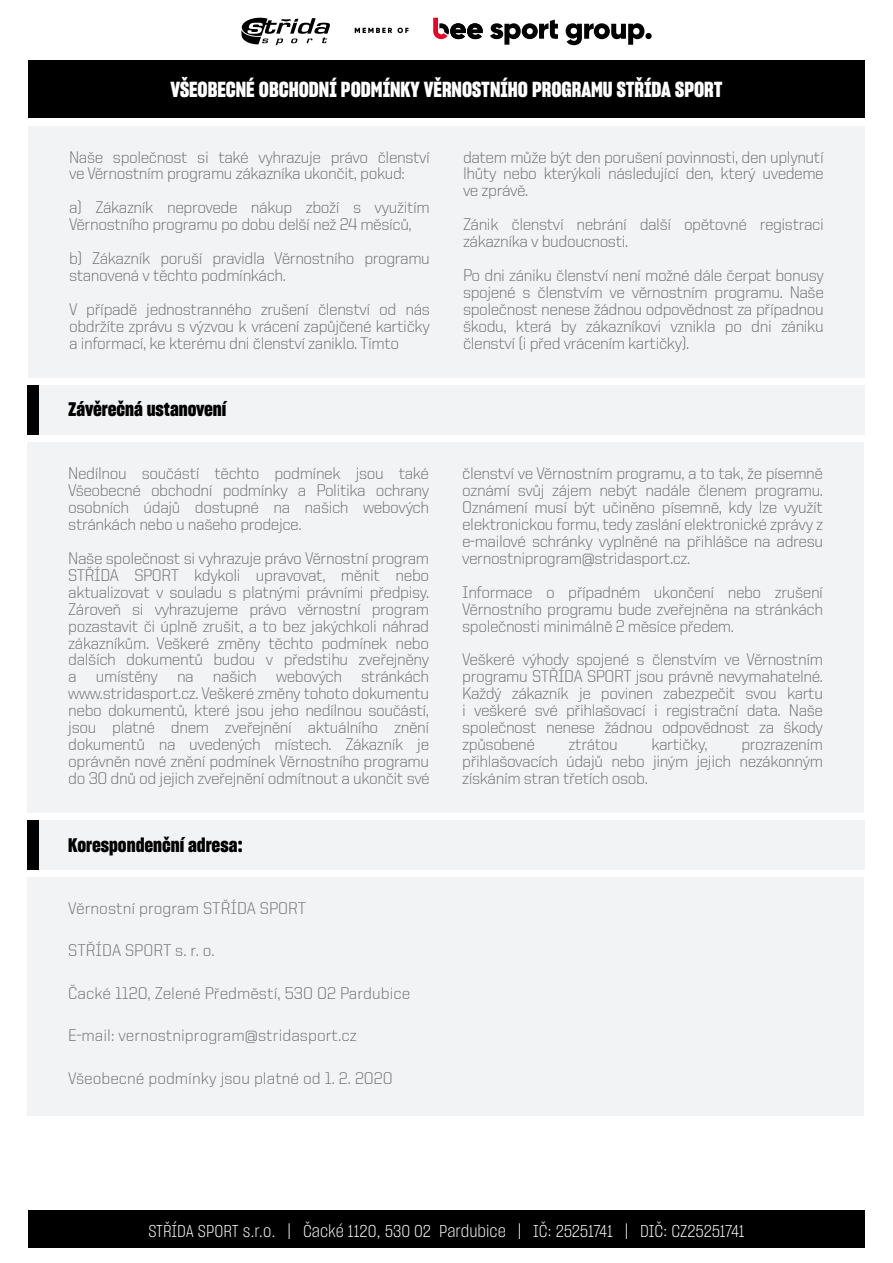
<style>
.page{position:relative;width:893px;height:1263px;background:#fff}
.page>*{position:absolute;margin:0;border:0;box-sizing:border-box;transform-origin:0 0}
.t1{font:700 21.15px "Sharp Grotesk";color:#fff}
.t2{font:700 19.05px "Sharp Grotesk";color:#000}
.t3{font:300 16.95px/17px "United Sans";letter-spacing:-.025em;color:#6c6d70;text-align:justify}
.t4{font:300 16.95px "United Sans";color:#6c6d70}
.t5{font:300 16.95px "Sharp Grotesk";letter-spacing:-.005em;color:#fff}
</style>
<div class="page">
<div style="left:28px;top:1210px;width:837px;height:37px;background:#000"></div>
<div style="left:28px;top:60px;width:837px;height:58px;background:#000"></div>
<div style="left:28px;top:126px;width:837px;height:251px;background:#f2f3f4"></div>
<div style="left:27px;top:442px;width:837px;height:371px;background:#f2f3f4"></div>
<div style="left:39px;top:385px;width:825px;height:49px;background:#f2f3f4"></div>
<div style="left:27px;top:385px;width:12px;height:49px;background:#000"></div>
<div style="left:27px;top:877px;width:837px;height:239px;background:#f2f3f4"></div>
<div style="left:39px;top:820px;width:825px;height:50px;background:#f2f3f4"></div>
<div style="left:27px;top:820px;width:12px;height:50px;background:#000"></div>
<div style="left:645px;top:33px;width:7px;height:6px;background:#000;border-radius:50%"></div>
<svg style="left:566px;top:23px;width:78px;height:22px"></svg>
<svg style="left:433px;top:18px;width:50px;height:21px"></svg>
<svg style="left:490px;top:20px;width:68px;height:25px"></svg>
<svg style="left:355px;top:28px;width:53px;height:5px"></svg>
<svg style="left:241px;top:18px;width:89px;height:27px"></svg>
<p class="t1" style="left:170px;top:75px;width:553px">VŠEOBECNÉ OBCHODNÍ PODMÍNKY VĚRNOSTNÍHO PROGRAMU STŘÍDA SPORT</p>
<p class="t3" style="left:69px;top:148px;width:362px">Naše společnost si také vyhrazuje právo členství ve Věrnostním programu zákazníka ukončit, pokud:</p>
<p class="t3" style="left:69px;top:199px;width:362px">a) Zákazník neprovede nákup zboží s využitím<br>Věrnostního programu po dobu delší než 24 měsíců,</p>
<p class="t3" style="left:69px;top:250px;width:362px">b) Zákazník poruší pravidla Věrnostního programu stanovená v těchto podmínkách.</p>
<p class="t3" style="left:69px;top:301px;width:362px">V případě jednostranného zrušení členství od nás obdržíte zprávu s výzvou k vrácení zapůjčené kartičky a informací, ke kterému dni členství zaniklo. Tímto</p>
<p class="t2" style="left:68px;top:396px;width:160px">Závěrečná ustanovení</p>
<p class="t3" style="left:68px;top:464px;width:362px">Nedílnou součástí těchto podmínek jsou také Všeobecné obchodní podmínky a Politika ochrany osobních údajů dostupné na našich webových stránkách nebo u našeho prodejce.</p>
<p class="t3" style="left:68px;top:549px;width:363px">Naše společnost si vyhrazuje právo Věrnostní program STŘÍDA SPORT kdykoli upravovat, měnit nebo aktualizovat v souladu s platnými právními předpisy.<br>Zároveň si vyhrazujeme právo věrnostní program pozastavit či úplně zrušit, a to bez jakýchkoli náhrad zákazníkům. Veškeré změny těchto podmínek nebo dalších dokumentů budou v předstihu zveřejněny a umístěny na našich webových stránkách www.stridasport.cz. Veškeré změny tohoto dokumentu nebo dokumentů, které jsou jeho nedílnou součástí, jsou platné dnem zveřejnění aktuálního znění dokumentů na uvedených místech. Zákazník je oprávněn nové znění podmínek Věrnostního programu do 30 dnů od jejich zveřejnění odmítnout a ukončit své</p>
<p class="t2" style="left:68px;top:832px;width:176px">Korespondenční adresa:</p>
<p class="t4" style="left:68px;top:899px;width:240px">Věrnostní program STŘÍDA SPORT</p>
<p class="t4" style="left:68px;top:942px;width:148px">STŘÍDA SPORT s. r. o.</p>
<p class="t4" style="left:68px;top:984px;width:344px">Čacké 1120, Zelené Předměstí, 530 02 Pardubice</p>
<p class="t4" style="left:68px;top:1027px;width:290px">E-mail: vernostniprogram@stridasport.cz</p>
<p class="t4" style="left:68px;top:1069px;width:326px">Všeobecné podmínky jsou platné od 1. 2. 2020</p>
<p class="t3" style="left:463px;top:148px;width:362px">datem může být den porušení povinnosti, den uplynutí lhůty nebo kterýkoli následující den, který uvedeme ve zprávě.</p>
<p class="t3" style="left:463px;top:216px;width:362px">Zánik členství nebrání další opětovné registraci zákazníka v budoucnosti.</p>
<p class="t3" style="left:463px;top:267px;width:362px">Po dni zániku členství není možné dále čerpat bonusy spojené s členstvím ve věrnostním programu. Naše společnost nenese žádnou odpovědnost za případnou škodu, která by zákazníkovi vznikla po dni zániku členství (i před vrácením kartičky).</p>
<p class="t3" style="left:462px;top:464px;width:362px">členství ve Věrnostním programu, a to tak, že písemně oznámí svůj zájem nebýt nadále členem programu.<br>Oznámení musí být učiněno písemně, kdy lze využít elektronickou formu, tedy zaslání elektronické zprávy z e-mailové schránky vyplněné na přihlášce na adresu vernostniprogram@stridasport.cz.</p>
<p class="t3" style="left:462px;top:583px;width:362px">Informace o případném ukončení nebo zrušení Věrnostního programu bude zveřejněna na stránkách společnosti minimálně 2 měsíce předem.</p>
<p class="t3" style="left:462px;top:651px;width:362px">Veškeré výhody spojené s členstvím ve Věrnostním programu STŘÍDA SPORT jsou právně nevymahatelné.<br>Každý zákazník je povinen zabezpečit svou kartu i veškeré své přihlašovací i registrační data. Naše společnost nenese žádnou odpovědnost za škody způsobené</p>
<p class="t3" style="left:569px;top:736px;width:51px">ztrátou</p>
<p class="t3" style="left:651px;top:736px;width:58px">kartičky,</p>
<p class="t3" style="left:462px;top:736px;width:362px;text-indent:279px">prozrazením přihlašovacích údajů nebo jiným jejich nezákonným získáním stran třetích osob.</p>
<p class="t5" style="left:148px;top:1219px;width:598px">STŘÍDA SPORT s.r.o. | Čacké 1120, 530 02 Pardubice | IČ: 25251741 | DIČ: CZ25251741</p>
</div>
